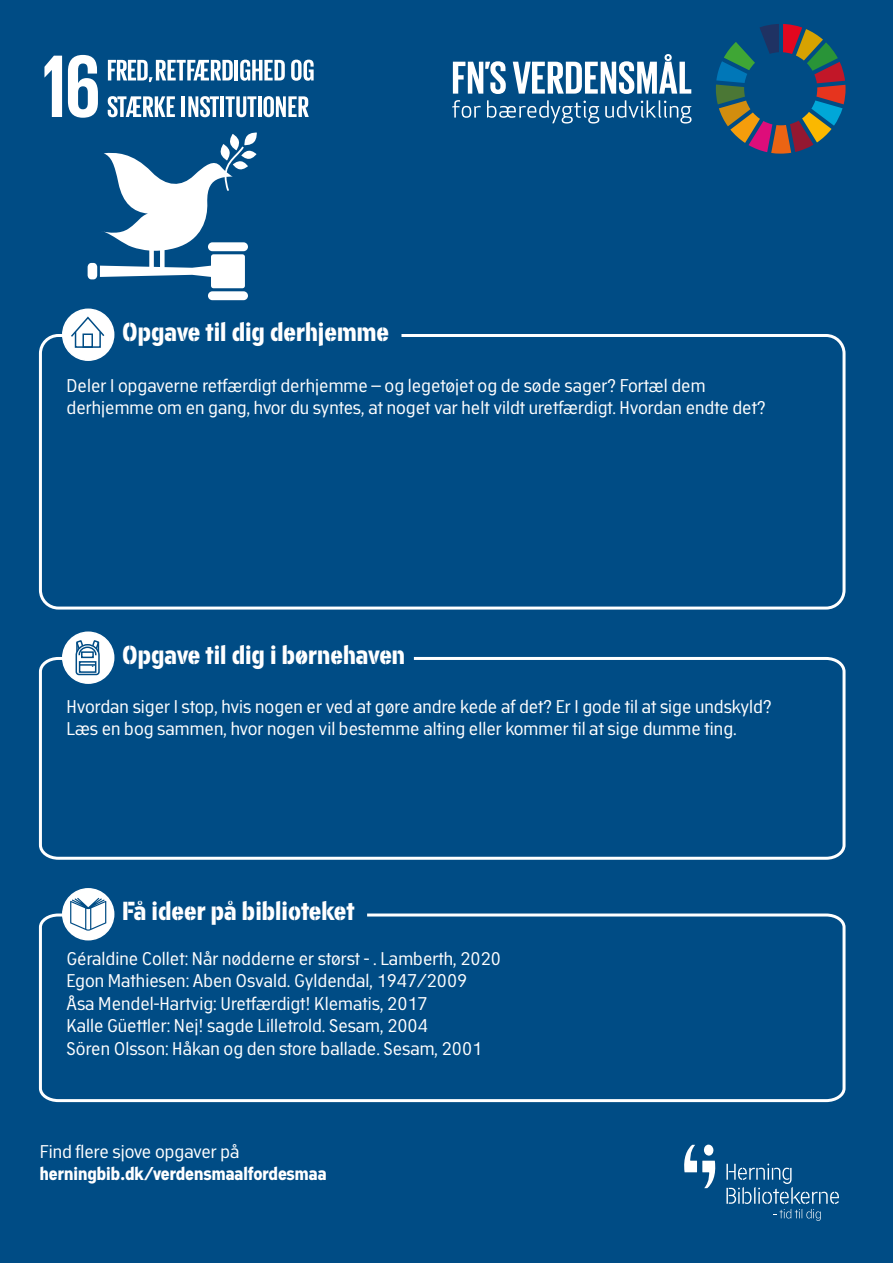
<style>
.page{position:relative;width:893px;height:1263px;background:#004c85}
.page>*{position:absolute;margin:0;border:0;box-sizing:border-box;transform-origin:0 0}
.t1{font:700 25.5px "Academy Sans Stencil";color:#fff}
.t2{font:18px/21.6px "Academy Sans";color:#fff}
.t3{font:700 18px "Academy Sans";color:#fff}
</style>
<div class="page">
<svg style="left:44px;top:56px;width:18px;height:61px"></svg>
<svg style="left:68px;top:55px;width:30px;height:63px"></svg>
<div style="left:208px;top:291px;width:40px;height:9px;background:#fff;border-radius:4px"></div>
<svg style="left:100px;top:132px;width:157px;height:156px"></svg>
<div style="left:88px;top:263px;width:9px;height:16px;background:#fff;border-radius:4px"></div>
<svg style="left:108px;top:60px;width:125px;height:22px"></svg>
<hr style="left:235px;top:60px;width:3px;height:20px;background:#fff">
<svg style="left:240px;top:60px;width:45px;height:21px"></svg>
<svg style="left:291px;top:60px;width:23px;height:21px"></svg>
<svg style="left:108px;top:96px;width:67px;height:21px"></svg>
<hr style="left:182px;top:96px;width:3px;height:21px;background:#fff">
<svg style="left:188px;top:96px;width:31px;height:21px"></svg>
<hr style="left:221px;top:96px;width:3px;height:21px;background:#fff">
<svg style="left:226px;top:96px;width:30px;height:21px"></svg>
<hr style="left:258px;top:96px;width:3px;height:21px;background:#fff">
<svg style="left:263px;top:96px;width:46px;height:21px"></svg>
<div style="left:39px;top:334px;width:806px;height:275px;border:3px solid #fff;border-radius:18px"></div>
<svg style="left:38px;top:655px;width:808px;height:205px"></svg>
<svg style="left:38px;top:912px;width:808px;height:191px"></svg>
<div style="left:63px;top:309px;width:51px;height:51px;background:#fff;border-radius:50%"></div>
<div style="left:62px;top:308px;width:52px;height:53px;border:2px solid #fff;border-radius:50%"></div>
<div style="left:63px;top:632px;width:51px;height:51px;background:#fff;border-radius:50%"></div>
<div style="left:62px;top:631px;width:52px;height:53px;border:2px solid #fff;border-radius:50%"></div>
<div style="left:63px;top:889px;width:51px;height:51px;background:#fff;border-radius:50%"></div>
<div style="left:62px;top:888px;width:52px;height:52px;border:2px solid #fff;border-radius:50%"></div>
<div style="left:75px;top:331px;width:26px;height:17px;border:2px solid #004c85"></div>
<svg style="left:69px;top:315px;width:37px;height:23px"></svg>
<div style="left:82px;top:333px;width:11px;height:15px;border:2px solid #004c85"></div>
<svg style="left:75px;top:640px;width:25px;height:36px"></svg>
<svg style="left:70px;top:898px;width:36px;height:33px"></svg>
<svg style="left:453px;top:61px;width:53px;height:33px"></svg>
<svg style="left:513px;top:54px;width:178px;height:40px"></svg>
<svg style="left:452px;top:100px;width:29px;height:18px"></svg>
<svg style="left:487px;top:100px;width:112px;height:24px"></svg>
<svg style="left:605px;top:100px;width:86px;height:24px"></svg>
<svg style="left:716px;top:24px;width:129px;height:130px"></svg>
<svg style="left:684px;top:1144px;width:155px;height:77px"></svg>
<p class="t1" style="left:122px;top:316px;width:269px">Opgave til dig derhjemme</p>
<p class="t2" style="left:67px;top:375px;width:701px">Deler I opgaverne retfærdigt derhjemme – og legetøjet og de søde sager? Fortæl dem derhjemme om en gang, hvor du syntes, at noget var helt vildt uretfærdigt. Hvordan endte det?</p>
<p class="t1" style="left:122px;top:639px;width:285px">Opgave til dig i børnehaven</p>
<p class="t2" style="left:67px;top:696px;width:707px">Hvordan siger I stop, hvis nogen er ved at gøre andre kede af det? Er I gode til at sige undskyld?<br>Læs en bog sammen, hvor nogen vil bestemme alting eller kommer til at sige dumme ting.</p>
<p class="t1" style="left:122px;top:896px;width:234px">Få ideer på biblioteket</p>
<p class="t2" style="left:67px;top:947px;width:436px">Géraldine Collet: Når nødderne er størst - . Lamberth, 2020</p>
<p class="t2" style="left:67px;top:969px;width:402px">Egon Mathiesen: Aben Osvald. Gyldendal, 1947/2009</p>
<p class="t2" style="left:67px;top:992px;width:363px">Åsa Mendel-Hartvig: Uretfærdigt! Klematis, 2017</p>
<p class="t2" style="left:67px;top:1014px;width:363px">Kalle Güettler: Nej! sagde Lilletrold. Sesam, 2004</p>
<p class="t2" style="left:67px;top:1037px;width:417px">Sören Olsson: Håkan og den store ballade. Sesam, 2001</p>
<p class="t2" style="left:40px;top:1140px;width:201px">Find flere sjove opgaver på</p>
<p class="t3" style="left:40px;top:1163px;width:288px">herningbib.dk/verdensmaalfordesmaa</p>
</div>
